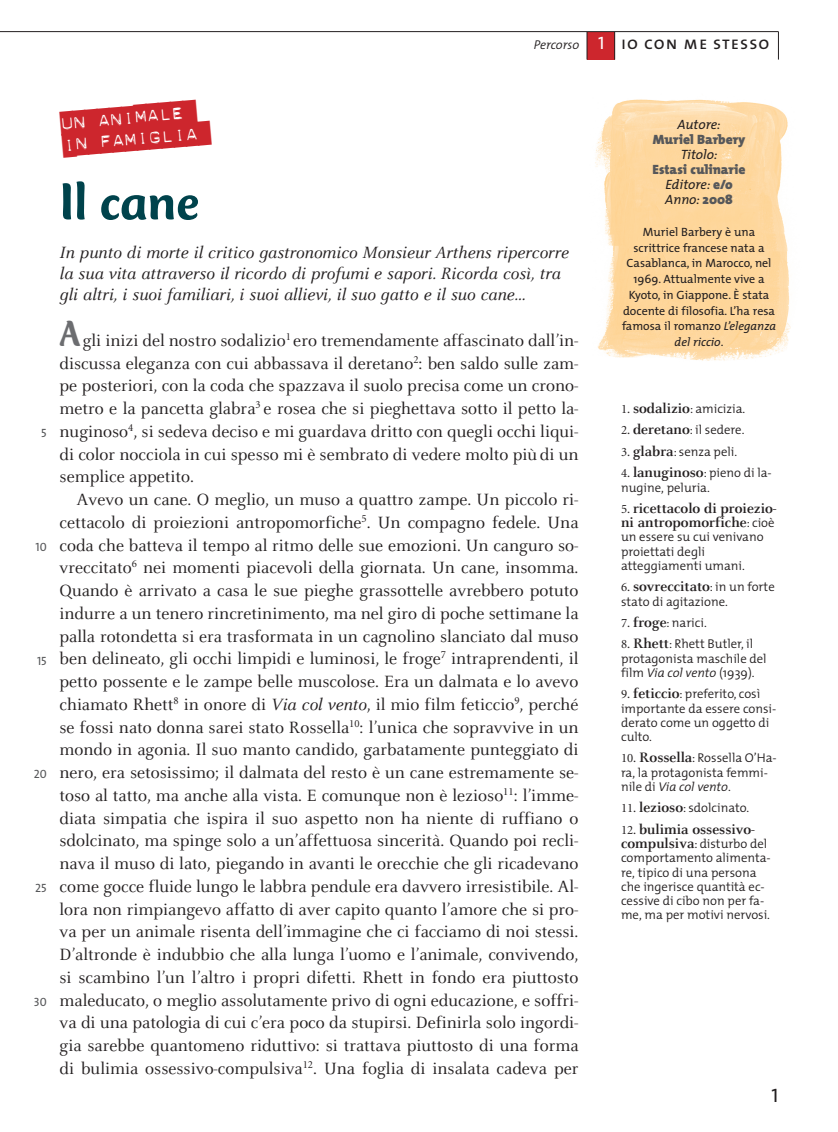
<style>
.page{position:relative;width:838px;height:1132px;background:#fff}
.page>*{position:absolute;margin:0;border:0;box-sizing:border-box;transform-origin:0 0}
.t1{font:500 54px "Mercurius";color:#00434c}
.t2{font:24px/21.8px "Dynamoe";color:#cd262d}
.t3{font:19.5px "The Mix Caps";color:#231f20}
.t4{font:18px/22.6px "Celeste";color:#231f20;text-align:justify}
.t5{font:italic 18px/21px "Celeste";color:#231f20}
.t6{font:18px "The Mix Caps";letter-spacing:.055em;color:#231f20}
.t7{font:700 15px/14.2px "Celeste";color:#231f20}
.t8{font:900 13.5px/15px "The Mix";color:#57585a;text-align:center}
.t9{font:italic 13.5px "The Mix";color:#231f20}
.t10{font:300 12.75px/14.2px "The Mix";color:#231f20}
.t11{font:12px/15.8px "The Mix";color:#231f20;text-align:center}
.t12{font:12px "The Mix Caps";color:#57585a}
.s1{font-family:"The Mix";font-weight:300;font-style:italic;font-size:12.75px}
.s2{color:#fff}
.s3{font-family:"Mercurius";font-weight:500;font-size:37.5px;color:#6c6d70}
.s4{font-style:italic}
.s5{font-weight:400;font-style:italic;color:#231f20}
.s6{font-family:"Minion";font-weight:400}
.s7{font-family:"Celeste";font-weight:700;font-size:15px}
.s8{font-family:"Minion";font-weight:400;font-size:12.75px}
.s9{font-family:"The Mix";font-weight:300;font-size:12.75px}
</style>
<div class="page">
<div style="left:587px;top:32px;width:27px;height:27px;background:#cd262d"></div>
<svg style="left:778px;top:32px;width:1px;height:28px"></svg>
<svg style="left:587px;top:32px;width:1px;height:28px"></svg>
<svg style="left:614px;top:32px;width:1px;height:28px"></svg>
<hr style="left:0;top:31px;width:778px;height:1px;background:#231f20">
<img style="left:595px;top:99px;width:196px;height:262px">
<p class="t6" style="left:534px;top:33px;width:237px"><span class="s1">Percorso</span> <span class="s2">1</span> io con me stesso</p>
<p class="t12" style="left:41px;top:426px;width:7px">5</p>
<p class="t12" style="left:36px;top:539px;width:13px">10</p>
<p class="t12" style="left:37px;top:653px;width:11px">15</p>
<p class="t12" style="left:34px;top:767px;width:15px">20</p>
<p class="t12" style="left:35px;top:880px;width:13px">25</p>
<p class="t12" style="left:34px;top:994px;width:15px">30</p>
<h2 class="t2" style="left:60px;top:113px;width:138px;rotate:-5deg">Un animale in famiglia</h2>
<h1 class="t1" style="left:60px;top:181px;width:140px">Il cane</h1>
<p class="t5" style="left:60px;top:244px;width:510px">In punto di morte il critico gastronomico Monsieur Arthens ripercorre la sua vita attraverso il ricordo di profumi e sapori. Ricorda così, tra gli altri, i suoi familiari, i suoi allievi, il suo gatto e il suo cane...</p>
<p class="t4" style="left:60px;top:331px;width:520px"><span class="s3">A</span>gli inizi del nostro sodalizio<sup>1</sup> ero tremendamente affascinato dall’in&shy;discussa eleganza con cui abbassava il deretano<sup>2</sup>: ben saldo sulle zam&shy;pe posteriori, con la coda che spazzava il suolo precisa come un crono&shy;metro e la pancetta glabra<sup>3</sup> e rosea che si pieghettava sotto il petto la&shy;nuginoso<sup>4</sup>, si sedeva deciso e mi guardava dritto con quegli occhi liqui&shy;di color nocciola in cui spesso mi è sembrato di vedere molto più di un semplice appetito.</p>
<p class="t4" style="left:60px;top:490px;width:520px;text-indent:17px">Avevo un cane. O meglio, un muso a quattro zampe. Un piccolo ri&shy;cettacolo di proiezioni antropomorfiche<sup>5</sup>. Un compagno fedele. Una coda che batteva il tempo al ritmo delle sue emozioni. Un canguro so&shy;vreccitato<sup>6</sup> nei momenti piacevoli della giornata. Un cane, insomma.<br>Quando è arrivato a casa le sue pieghe grassottelle avrebbero potuto indurre a un tenero rincretinimento, ma nel giro di poche settimane la palla rotondetta si era trasformata in un cagnolino slanciato dal muso ben delineato, gli occhi limpidi e luminosi, le froge<sup>7</sup> intraprendenti, il petto possente e le zampe belle muscolose. Era un dalmata e lo avevo chiamato Rhett<sup>8</sup> in onore di <span class="s4">Via col vento</span>, il mio film feticcio<sup>9</sup>, perché se fossi nato donna sarei stato Rossella<sup>10</sup>: l’unica che sopravvive in un mondo in agonia. Il suo manto candido, garbatamente punteggiato di nero, era setosissimo; il dalmata del resto è un cane estremamente se&shy;toso al tatto, ma anche alla vista. E comunque non è lezioso<sup>11</sup>: l’imme&shy;diata simpatia che ispira il suo aspetto non ha niente di ruffiano o sdolcinato, ma spinge solo a un’affettuosa sincerità. Quando poi recli&shy;nava il muso di lato, piegando in avanti le orecchie che gli ricadevano come gocce fluide lungo le labbra pendule era davvero irresistibile. Al&shy;lora non rimpiangevo affatto di aver capito quanto l’amore che si pro&shy;va per un animale risenta dell’immagine che ci facciamo di noi stessi.<br>D’altronde è indubbio che alla lunga l’uomo e l’animale, convivendo, si scambino l’un l’altro i propri difetti. Rhett in fondo era piuttosto maleducato, o meglio assolutamente privo di ogni educazione, e soffri&shy;va di una patologia di cui c’era poco da stupirsi. Definirla solo ingordi&shy;gia sarebbe quantomeno riduttivo: si trattava piuttosto di una forma di bulimia ossessivo-compulsiva<sup>12</sup>. Una foglia di insalata cadeva per</p>
<p class="t9" style="left:677px;top:119px;width:45px">Autore:</p>
<p class="t8" style="left:652px;top:133px;width:94px">Muriel Barbery</p>
<p class="t9" style="left:680px;top:149px;width:38px">Titolo:</p>
<p class="t8" style="left:652px;top:163px;width:94px">Estasi culinarie<br><span class="s5">Editore:</span> e/o<br><span class="s5">Anno:</span> 2008</p>
<p class="t11" style="left:622px;top:225px;width:156px">Muriel Barbery è una scrittrice francese nata a<br>Casablanca, in Marocco, nel<br>1969. Attualmente vive a<br>Kyoto, in Giappone. È stata docente di filosofia. L’ha resa famosa il romanzo <span class="s4">L’eleganza del riccio</span>.</p>
<p class="t10" style="left:621px;top:403px;width:126px"><span class="s6">1.</span> <span class="s7">sodalizio</span>: amicizia.</p>
<p class="t10" style="left:621px;top:424px;width:125px"><span class="s6">2.</span> <span class="s7">deretano</span>: il sedere.</p>
<p class="t10" style="left:621px;top:445px;width:118px"><span class="s6">3.</span> <span class="s7">glabra</span>: senza peli.</p>
<p class="t10" style="left:621px;top:467px;width:152px"><span class="s6">4.</span> <span class="s7">lanuginoso</span>: pieno di la&shy;nugine, peluria.</p>
<p class="t7" style="left:621px;top:502px;width:157px"><span class="s8">5.</span> ricettacolo di proiezio&shy;ni antropomorfiche<span class="s9">: cioè</span></p>
<p class="t10" style="left:621px;top:531px;width:144px">un essere su cui venivano proiettati degli atteggiamenti umani.</p>
<p class="t7" style="left:621px;top:581px;width:155px"><span class="s8">6.</span> sovreccitato<span class="s9">: in un forte</span></p>
<p class="t10" style="left:621px;top:595px;width:108px">stato di agitazione.</p>
<p class="t10" style="left:621px;top:616px;width:87px"><span class="s6">7.</span> <span class="s7">froge</span>: narici.</p>
<p class="t10" style="left:621px;top:638px;width:147px"><span class="s6">8.</span> <span class="s7">Rhett</span>: Rhett Butler, il protagonista maschile del film <span class="s4">Via col vento</span> (1939).</p>
<p class="t10" style="left:621px;top:688px;width:157px"><span class="s6">9.</span> <span class="s7">feticcio</span>: preferito, così importante da essere consi&shy;derato come un oggetto di culto.</p>
<p class="t10" style="left:621px;top:752px;width:157px"><span class="s6">10.</span> <span class="s7">Rossella</span>: Rossella O’Ha&shy;ra, la protagonista femmi&shy;nile di <span class="s4">Via col vento</span>.</p>
<p class="t10" style="left:621px;top:802px;width:130px"><span class="s6">11.</span> <span class="s7">lezioso</span>: sdolcinato.</p>
<p class="t7" style="left:621px;top:823px;width:135px"><span class="s8">12.</span> bulimia ossessivo-</p>
<p class="t10" style="left:621px;top:837px;width:151px"><span class="s7">compulsiva</span>: disturbo del comportamento alimenta&shy;re, tipico di una persona che ingerisce quantità ec&shy;cessive di cibo non per fa&shy;me, ma per motivi nervosi.</p>
<p class="t3" style="left:771px;top:1082px;width:8px">1</p>
</div>
